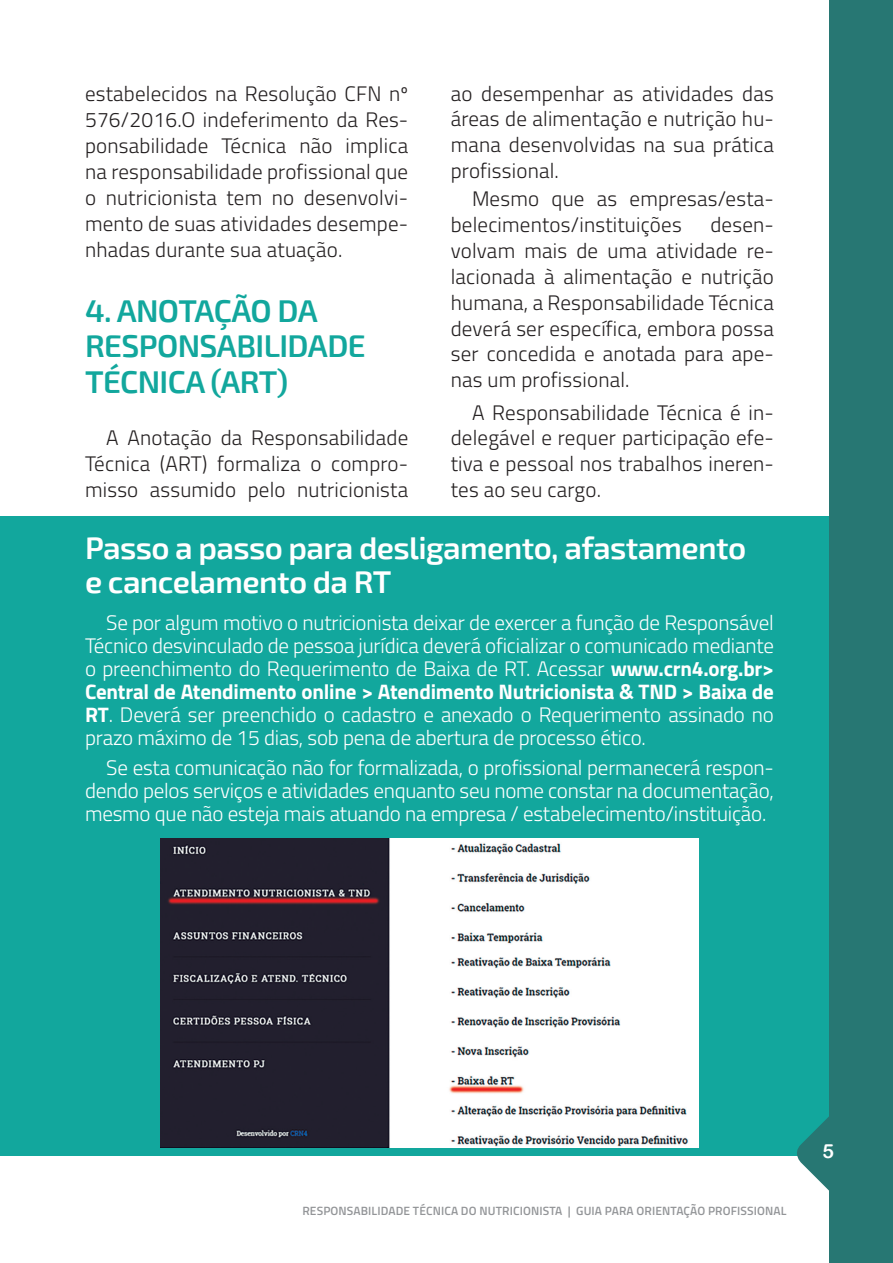
<style>
.page{position:relative;width:893px;height:1263px;background:#fff}
.page>*{position:absolute;margin:0;border:0;box-sizing:border-box;transform-origin:0 0}
._01_TITULO_UNID{font:600 31.5px/34.7px "Exo 2";letter-spacing:-.02em;color:#fff}
._01_TITULO_UNID-2{font:600 31.5px/35.2px "Exo 2";letter-spacing:-.02em;color:#12a79d}
._02_texto_geral{font:300 21px/25.8px "Titillium";letter-spacing:.01em;color:#231f20;text-align:justify}
._02_texto_geral-2{font:300 21px/23.1px "Titillium";letter-spacing:-.01em;color:#fff;text-align:justify}
._00_rodape_no{font:19.5px "Arial Rounded MT Bold";color:#fff}
.t1{font:600 12px "Titillium";letter-spacing:.01em;color:#939598}
.s1{font-weight:700}
</style>
<div class="page">
<div style="left:0;top:516px;width:856px;height:640px;background:#12a79d"></div>
<img style="left:160px;top:839px;width:539px;height:308px">
<div style="left:829px;top:0;width:64px;height:1263px;background:#277773"></div>
<svg style="left:797px;top:1117px;width:32px;height:74px"></svg>
<p class="_02_texto_geral" style="left:85px;top:79px;width:325px">estabelecidos na Resolução CFN nº 576/2016.O indeferimento da Res&shy;ponsabilidade Técnica não implica na responsabilidade profissional que o nutricionista tem no desenvolvi&shy;mento de suas atividades desempe&shy;nhadas durante sua atuação.</p>
<p class="_01_TITULO_UNID-2" style="left:85px;top:294px;width:282px">4. ANOTAÇÃO DA<br>RESPONSABILIDADE<br>TÉCNICA (ART)</p>
<p class="_02_texto_geral" style="left:85px;top:424px;width:325px;text-indent:21px">A Anotação da Responsabilidade Técnica (ART) formaliza o compro&shy;misso assumido pelo nutricionista</p>
<p class="_02_texto_geral" style="left:451px;top:79px;width:325px">ao desempenhar as atividades das áreas de alimentação e nutrição hu&shy;mana desenvolvidas na sua prática profissional.</p>
<p class="_02_texto_geral" style="left:451px;top:185px;width:325px;text-indent:21px">Mesmo que as empresas/esta&shy;belecimentos/instituições</p>
<p class="_02_texto_geral" style="left:451px;top:211px;width:325px;text-indent:260px">desen&shy;volvam mais de uma atividade re&shy;lacionada à alimentação e nutrição humana, a Responsabilidade Técnica deverá ser específica, embora possa ser concedida e anotada para ape&shy;nas um profissional.</p>
<p class="_02_texto_geral" style="left:451px;top:398px;width:325px;text-indent:21px">A Responsabilidade Técnica é in&shy;delegável e requer participação efe&shy;tiva e pessoal nos trabalhos ineren&shy;tes ao seu cargo.</p>
<p class="_01_TITULO_UNID" style="left:85px;top:531px;width:663px">Passo a passo para desligamento, afastamento e cancelamento da RT</p>
<p class="_02_texto_geral-2" style="left:85px;top:610px;width:690px;text-indent:21px">Se por algum motivo o nutricionista deixar de exercer a função de Responsável Técnico desvinculado de pessoa jurídica deverá oficializar o comunicado mediante o preenchimento do Requerimento de Baixa de RT. Acessar <span class="s1">www.crn4.org.br&gt; Central de Atendimento online &gt; Atendimento Nutricionista &amp; TND &gt; Baixa de RT</span>. Deverá ser preenchido o cadastro e anexado o Requerimento assinado no prazo máximo de 15 dias, sob pena de abertura de processo ético.</p>
<p class="_02_texto_geral-2" style="left:85px;top:755px;width:690px;text-indent:21px">Se esta comunicação não for formalizada, o profissional permanecerá respon&shy;dendo pelos serviços e atividades enquanto seu nome constar na documentação, mesmo que não esteja mais atuando na empresa / estabelecimento/instituição.</p>
<p class="t1" style="left:302px;top:1201px;width:486px">RESPONSABILIDADE TÉCNICA DO NUTRICIONISTA | GUIA PARA ORIENTAÇÃO PROFISSIONAL</p>
<p class="_00_rodape_no" style="left:822px;top:1139px;width:13px">5</p>
</div>
